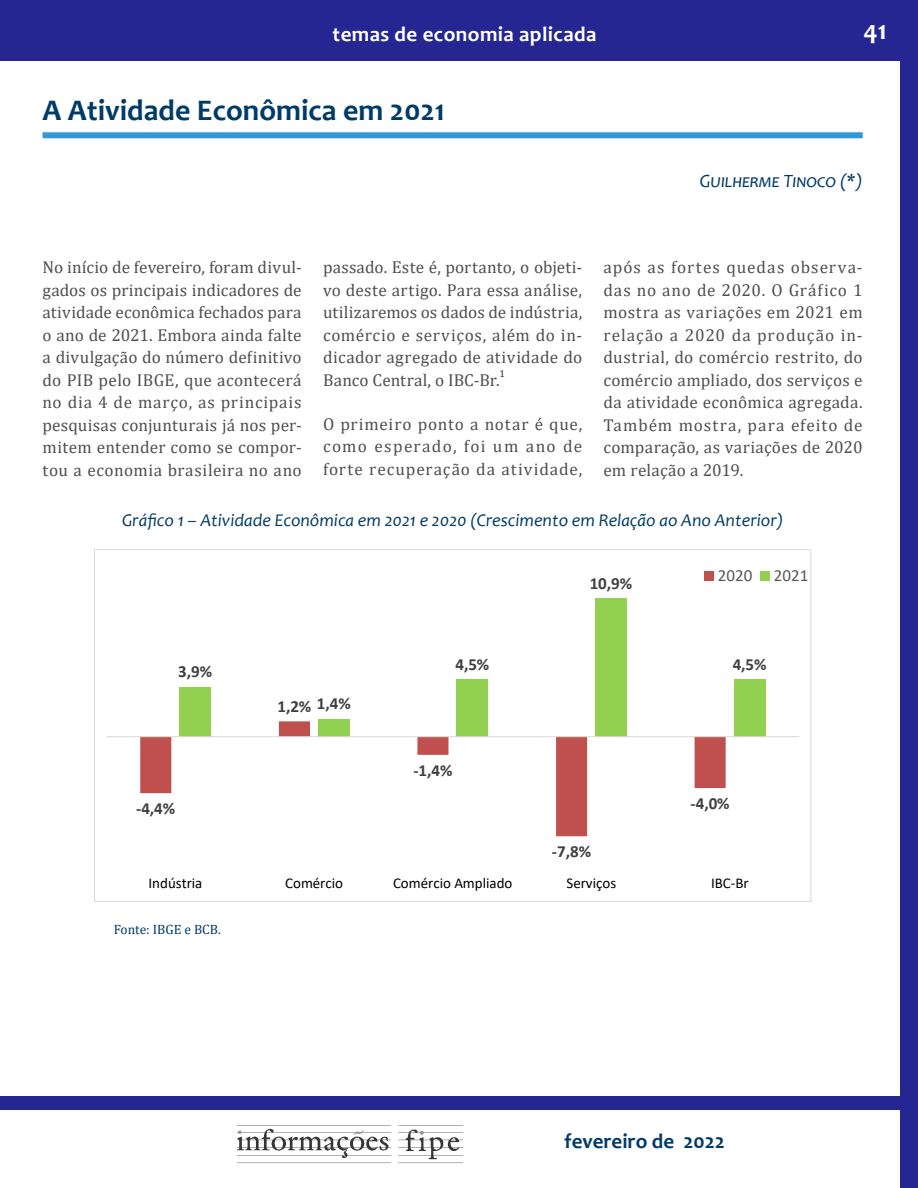
<style>
.page{position:relative;width:918px;height:1188px;background:#fff}
.page>*{position:absolute;margin:0;border:0;box-sizing:border-box;transform-origin:0 0}
.t1{font:700 30px "Candara";color:#003b68}
.t2{font:700 27px "Candara";color:#fff}
.t3{font:700 21px "Candara";letter-spacing:.02em;color:#fff}
.t4{font:700 21px "Candara";color:#003b68}
.t5{font:italic 18.75px "Candara";color:#003b68}
.t6{font:italic 18px "Candara";color:#003b68}
.t7{font:17.25px/22.5px "Cambria";letter-spacing:.025em;color:#4e4f50;text-align:justify}
.t8{font:700 16.95px "Calibri";color:#404040}
.t9{font:16.95px "Calibri";letter-spacing:.005em;color:#595959}
.t10{font:15px "Calibri";color:#000}
.t11{font:13.5px "Cambria";color:#003b68}
.t12{font:10.05px "Cambria";color:#231f20}
</style>
<div class="page">
<div style="left:900px;top:0;width:18px;height:1188px;background:#262693"></div>
<div style="left:0;top:0;width:918px;height:61px;background:#262693"></div>
<img style="left:238px;top:1128px;width:225px;height:36px">
<div style="left:0;top:1097px;width:918px;height:13px;background:#262693"></div>
<div style="left:43px;top:132px;width:820px;height:6px;background:#3297d3"></div>
<svg style="left:140px;top:721px;width:586px;height:115px"></svg>
<div style="left:180px;top:687px;width:31px;height:50px;background:#92d050"></div>
<div style="left:318px;top:719px;width:31px;height:18px;background:#92d050"></div>
<div style="left:457px;top:680px;width:31px;height:57px;background:#92d050"></div>
<div style="left:734px;top:679px;width:31px;height:58px;background:#92d050"></div>
<div style="left:596px;top:598px;width:31px;height:139px;background:#92d050"></div>
<hr style="left:106px;top:736px;width:693px;height:1px;background:#d9d9d9">
<div style="left:704px;top:571px;width:10px;height:10px;background:#c0504d"></div>
<div style="left:760px;top:571px;width:10px;height:10px;background:#92d050"></div>
<p class="t3" style="left:333px;top:21px;width:265px">temas de economia aplicada</p>
<h2 class="t2" style="left:863px;top:13px;width:25px">41</h2>
<h1 class="t1" style="left:43px;top:91px;width:404px">A Atividade Econômica em 2021</h1>
<p class="t5" style="left:700px;top:169px;width:164px">Guilherme Tinoco (*)</p>
<p class="t7" style="left:43px;top:256px;width:261px">No início de fevereiro, foram divul&shy;gados os principais indicadores de atividade econômica fechados para o ano de 2021. Embora ainda falte a divulgação do número definitivo do PIB pelo IBGE, que acontecerá no dia 4 de março, as principais pesquisas conjunturais já nos per&shy;mitem entender como se compor&shy;tou a economia brasileira no ano</p>
<p class="t7" style="left:323px;top:256px;width:261px">passado. Este é, portanto, o objeti&shy;vo deste artigo. Para essa análise, utilizaremos os dados de indústria, comércio e serviços, além do in&shy;dicador agregado de atividade do Banco Central, o IBC-Br.</p>
<p class="t7" style="left:603px;top:256px;width:261px">após as fortes quedas observa&shy;das no ano de 2020. O Gráfico 1 mostra as variações em 2021 em relação a 2020 da produção in&shy;dustrial, do comércio restrito, do comércio ampliado, dos serviços e da atividade econômica agregada.<br>Também mostra, para efeito de comparação, as variações de 2020 em relação a 2019.</p>
<p class="t6" style="left:122px;top:509px;width:663px">Gráfico 1 – Atividade Econômica em 2021 e 2020 (Crescimento em Relação ao Ano Anterior)</p>
<p class="t12" style="left:499px;top:368px;width:7px">1</p>
<p class="t7" style="left:323px;top:412px;width:261px">O primeiro ponto a notar é que, como esperado, foi um ano de forte recuperação da atividade,</p>
<p class="t8" style="left:178px;top:660px;width:35px">3,9%</p>
<p class="t8" style="left:136px;top:797px;width:41px">-4,4%</p>
<p class="t8" style="left:317px;top:692px;width:35px">1,4%</p>
<p class="t8" style="left:277px;top:694px;width:35px">1,2%</p>
<p class="t8" style="left:456px;top:653px;width:35px">4,5%</p>
<p class="t8" style="left:413px;top:758px;width:41px">-1,4%</p>
<p class="t8" style="left:590px;top:571px;width:44px">10,9%</p>
<p class="t8" style="left:552px;top:840px;width:41px">-7,8%</p>
<p class="t9" style="left:718px;top:563px;width:36px">2020</p>
<p class="t9" style="left:774px;top:563px;width:36px">2021</p>
<p class="t8" style="left:733px;top:652px;width:35px">4,5%</p>
<p class="t8" style="left:691px;top:792px;width:41px">-4,0%</p>
<p class="t10" style="left:149px;top:872px;width:55px">Indústria</p>
<p class="t10" style="left:285px;top:872px;width:59px">Comércio</p>
<p class="t10" style="left:393px;top:872px;width:121px">Comércio Ampliado</p>
<p class="t10" style="left:567px;top:872px;width:51px">Serviços</p>
<p class="t10" style="left:711px;top:872px;width:39px">IBC-Br</p>
<p class="t11" style="left:114px;top:921px;width:109px">Fonte: IBGE e BCB.</p>
<p class="t4" style="left:564px;top:1128px;width:162px">fevereiro de 2022</p>
</div>
